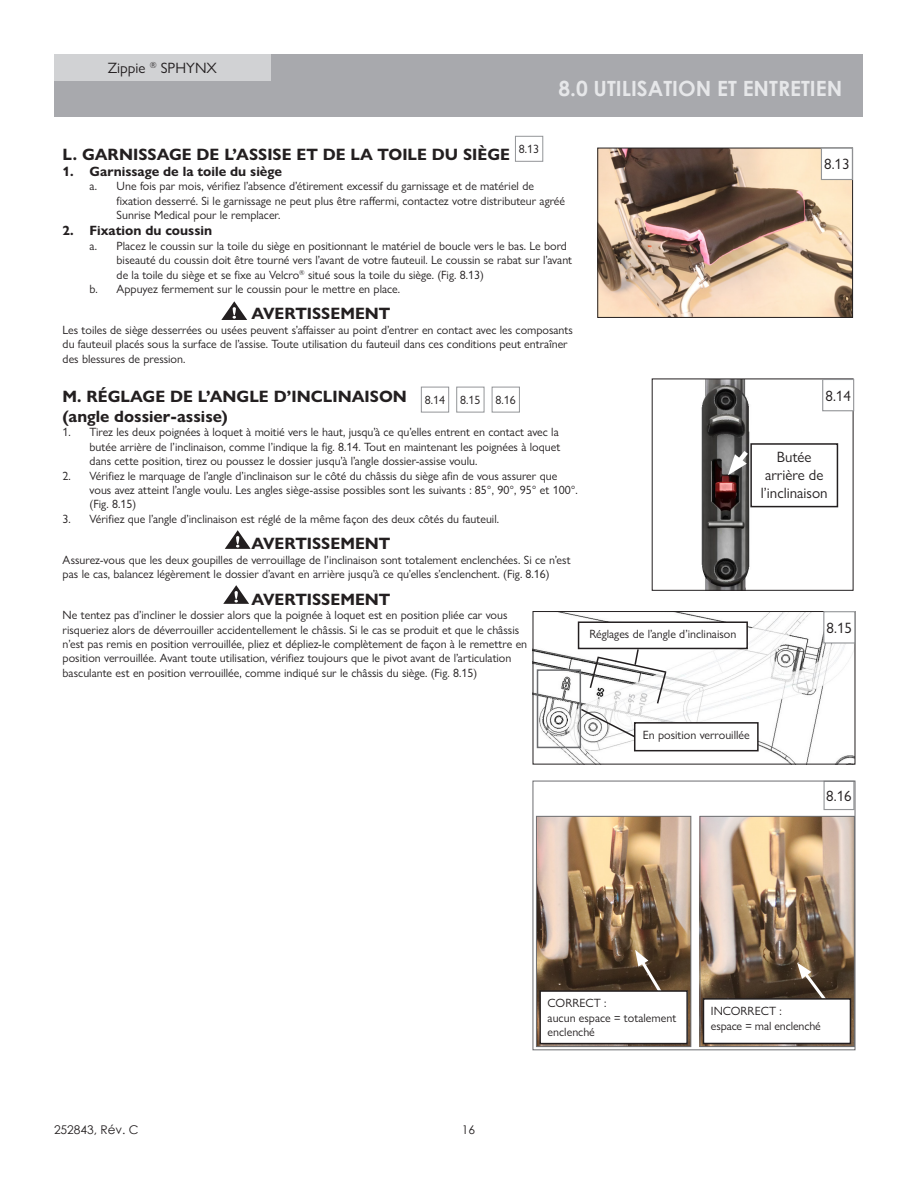
<style>
.page{position:relative;width:918px;height:1188px;background:#fff}
.page>*{position:absolute;margin:0;border:0;box-sizing:border-box;transform-origin:0 0}
.t1{font:700 21px "Century Gothic";color:#e6e7e9}
.t2{font:700 16.5px/19.8px "Gill Sans Nova";color:#231f20}
.t3{font:15px/18px "Gill Sans Nova";color:#231f20;text-align:center}
.t4{font:700 13.5px "Gill Sans Nova";color:#231f20}
.t5{font:12px/14.4px "Gill Sans Nova";color:#231f20}
.t6{font:12px "Century Gothic";color:#231f20}
</style>
<div class="page">
<div style="left:54px;top:54px;width:808px;height:63px;background:#a8a9ad"></div>
<div style="left:54px;top:54px;width:217px;height:26px;background:#d1d2d4"></div>
<div style="left:515px;top:136px;width:28px;height:26px;border:1px solid #939598"></div>
<img style="left:599px;top:150px;width:252px;height:166px">
<div style="left:597px;top:148px;width:256px;height:170px;border:1px solid #231f20"></div>
<div style="left:821px;top:148px;width:31px;height:32px;background:#fff"></div>
<div style="left:821px;top:148px;width:32px;height:32px;border:1px solid #939598"></div>
<svg style="left:221px;top:301px;width:26px;height:19px"></svg>
<img style="left:701px;top:381px;width:51px;height:208px">
<div style="left:652px;top:379px;width:201px;height:212px;border:1px solid #231f20"></div>
<div style="left:823px;top:379px;width:31px;height:32px;background:#fff"></div>
<div style="left:822px;top:379px;width:32px;height:32px;border:1px solid #939598"></div>
<div style="left:750px;top:443px;width:88px;height:64px;border:2px solid #231f20"></div>
<svg style="left:728px;top:446px;width:24px;height:29px"></svg>
<svg style="left:225px;top:530px;width:26px;height:19px"></svg>
<img style="left:538px;top:818px;width:151px;height:227px">
<div style="left:536px;top:816px;width:155px;height:231px;border:1px solid #6c6d70"></div>
<img style="left:702px;top:818px;width:151px;height:227px">
<div style="left:700px;top:816px;width:155px;height:231px;border:1px solid #6c6d70"></div>
<div style="left:824px;top:781px;width:30px;height:29px;border:1px solid #939598"></div>
<svg style="left:797px;top:963px;width:34px;height:35px"></svg>
<div style="left:703px;top:999px;width:147px;height:44px;background:#fff"></div>
<div style="left:703px;top:998px;width:148px;height:46px;border:2px solid #231f20"></div>
<svg style="left:635px;top:950px;width:36px;height:40px"></svg>
<div style="left:540px;top:991px;width:147px;height:53px;background:#fff"></div>
<div style="left:539px;top:990px;width:149px;height:54px;border:2px solid #231f20"></div>
<div style="left:533px;top:781px;width:322px;height:269px;border:1px solid #6c6d70"></div>
<svg style="left:223px;top:585px;width:26px;height:19px"></svg>
<div style="left:421px;top:387px;width:28px;height:26px;border:1px solid #939598"></div>
<div style="left:456px;top:387px;width:29px;height:26px;border:1px solid #939598"></div>
<div style="left:492px;top:387px;width:28px;height:26px;border:1px solid #939598"></div>
<img style="left:535px;top:613px;width:318px;height:149px">
<div style="left:533px;top:611px;width:322px;height:153px;border:1px solid #231f20"></div>
<div style="left:824px;top:612px;width:31px;height:31px;background:#fff"></div>
<div style="left:823px;top:611px;width:32px;height:33px;border:1px solid #939598"></div>
<div style="left:537px;top:669px;width:44px;height:79px;border:2px solid #6c6d70"></div>
<div style="left:635px;top:723px;width:123px;height:28px;background:#fff"></div>
<div style="left:634px;top:722px;width:125px;height:29px;border:2px solid #231f20"></div>
<svg style="left:579px;top:649px;width:89px;height:92px"></svg>
<div style="left:579px;top:622px;width:168px;height:26px;background:#fff"></div>
<div style="left:578px;top:621px;width:170px;height:28px;border:2px solid #231f20"></div>
<p class="t3" style="left:108px;top:58px;width:111px">Zippie <sup>®</sup> SPHYNX</p>
<p class="t1" style="left:558px;top:72px;width:285px">8.0 UTILISATION ET ENTRETIEN</p>
<p class="t2" style="left:63px;top:144px;width:449px">L. GARNISSAGE DE L’ASSISE ET DE LA TOILE DU SIÈGE</p>
<p class="t4" style="left:63px;top:163px;width:221px">1. Garnissage de la toile du siège</p>
<p class="t5" style="left:117px;top:179px;width:450px;text-indent:-27px">a. Une fois par mois, vérifiez l’absence d’étirement excessif du garnissage et de matériel de fixation desserré. Si le garnissage ne peut plus être raffermi, contactez votre distributeur agréé<br>Sunrise Medical pour le remplacer.</p>
<p class="t4" style="left:63px;top:222px;width:151px">2. Fixation du coussin</p>
<p class="t5" style="left:90px;top:238px;width:479px">a. Placez le coussin sur la toile du siège en positionnant le matériel de boucle vers le bas. Le bord</p>
<p class="t5" style="left:117px;top:253px;width:457px">biseauté du coussin doit être tourné vers l’avant de votre fauteuil. Le coussin se rabat sur l’avant</p>
<p class="t5" style="left:117px;top:267px;width:369px">de la toile du siège et se fixe au Velcro<sup>®</sup> situé sous la toile du siège. (Fig. 8.13)</p>
<p class="t5" style="left:90px;top:282px;width:312px">b. Appuyez fermement sur le coussin pour le mettre en place.</p>
<p class="t2" style="left:252px;top:304px;width:140px">AVERTISSEMENT</p>
<p class="t5" style="left:63px;top:322px;width:512px">Les toiles de siège desserrées ou usées peuvent s’affaisser au point d’entrer en contact avec les composants du fauteuil placés sous la surface de l’assise. Toute utilisation du fauteuil dans ces conditions peut entraîner des blessures de pression.</p>
<p class="t2" style="left:63px;top:387px;width:346px">M. RÉGLAGE DE L’ANGLE D’INCLINAISON (angle dossier-assise)</p>
<p class="t5" style="left:90px;top:425px;width:472px;text-indent:-27px">1. Tirez les deux poignées à loquet à moitié vers le haut, jusqu’à ce qu’elles entrent en contact avec la butée arrière de l’inclinaison, comme l’indique la fig. 8.14. Tout en maintenant les poignées à loquet dans cette position, tirez ou poussez le dossier jusqu’à l’angle dossier-assise voulu.</p>
<p class="t5" style="left:90px;top:468px;width:490px;text-indent:-27px">2. Vérifiez le marquage de l’angle d’inclinaison sur le côté du châssis du siège afin de vous assurer que vous avez atteint l’angle voulu. Les angles siège-assise possibles sont les suivants : 85°, 90°, 95° et 100°. (Fig. 8.15)</p>
<p class="t5" style="left:63px;top:511px;width:438px">3. Vérifiez que l’angle d’inclinaison est réglé de la même façon des deux côtés du fauteuil.</p>
<p class="t2" style="left:252px;top:534px;width:140px">AVERTISSEMENT</p>
<p class="t5" style="left:63px;top:552px;width:510px">Assurez-vous que les deux goupilles de verrouillage de l’inclinaison sont totalement enclenchées. Si ce n’est pas le cas, balancez légèrement le dossier d’avant en arrière jusqu’à ce qu’elles s’enclenchent. (Fig. 8.16)</p>
<p class="t2" style="left:252px;top:589px;width:140px">AVERTISSEMENT</p>
<p class="t5" style="left:63px;top:608px;width:466px">Ne tentez pas d’incliner le dossier alors que la poignée à loquet est en position pliée car vous risqueriez alors de déverrouiller accidentellement le châssis. Si le cas se produit et que le châssis n’est pas remis en position verrouillée, pliez et dépliez-le complètement de façon à le remettre en position verrouillée. Avant toute utilisation, vérifiez toujours que le pivot avant de l’articulation basculante est en position verrouillée, comme indiqué sur le châssis du siège. (Fig. 8.15)</p>
<p class="t5" style="left:519px;top:142px;width:22px">8.13</p>
<p class="t5" style="left:425px;top:393px;width:22px">8.14</p>
<p class="t5" style="left:460px;top:393px;width:22px">8.15</p>
<p class="t5" style="left:496px;top:393px;width:22px">8.16</p>
<p class="t5" style="left:589px;top:627px;width:148px">Réglages de l’angle d’inclinaison</p>
<p class="t3" style="left:824px;top:155px;width:27px">8.13</p>
<p class="t3" style="left:826px;top:386px;width:27px">8.14</p>
<p class="t3" style="left:761px;top:448px;width:68px">Butée arrière de l’inclinaison</p>
<p class="t3" style="left:827px;top:619px;width:27px">8.15</p>
<p class="t5" style="left:643px;top:728px;width:108px">En position verrouillée</p>
<p class="t3" style="left:826px;top:787px;width:27px">8.16</p>
<p class="t6" style="left:54px;top:1121px;width:86px">252843, Rév. C</p>
<p class="t6" style="left:462px;top:1121px;width:15px">16</p>
<p class="t5" style="left:548px;top:996px;width:60px">CORRECT :</p>
<p class="t5" style="left:548px;top:1010px;width:130px">aucun espace = totalement enclenché</p>
<p class="t5" style="left:711px;top:1004px;width:72px">INCORRECT :</p>
<p class="t5" style="left:711px;top:1018px;width:111px">espace = mal enclenché</p>
</div>
